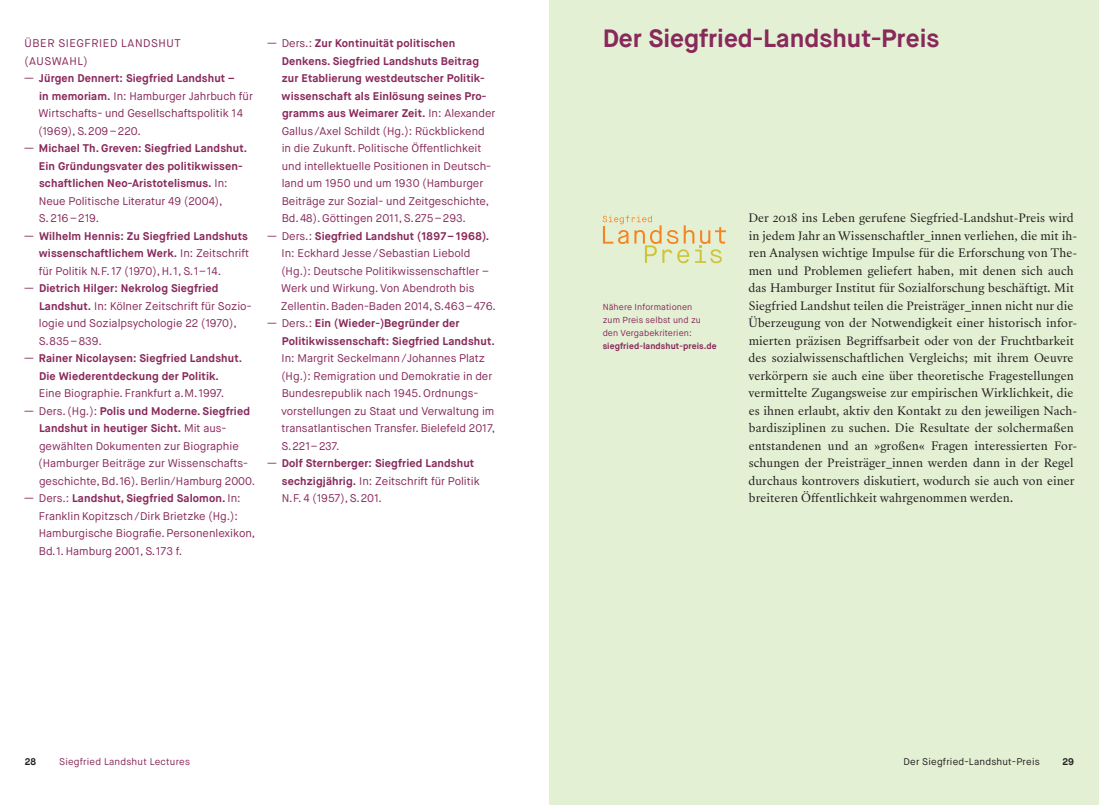
<style>
.page{position:relative;width:1099px;height:805px;background:#fff}
.page>*{position:absolute;margin:0;border:0;box-sizing:border-box;transform-origin:0 0}
.t1{font:700 25px "Maison Neue";color:#88295b}
.t2{font:11.25px/17.5px "Sang Bleu Republic";letter-spacing:.005em;color:#231f20}
.t3{font:11.12px/17.5px "Maison Neue";color:#88295b}
.t4{font:700 11.12px/17.5px "Maison Neue";letter-spacing:.01em;color:#88295b}
.t5{font:11.12px/17.5px "Maison Neue";letter-spacing:.05em;color:#88295b}
.t6{font:9.75px "Maison Neue";letter-spacing:.02em;color:#231f20}
.t7{font:9.75px "Maison Neue";letter-spacing:.02em;color:#88295b}
.t8{font:700 9.75px "Maison Neue";color:#231f20}
.t9{font:8.75px/13.1px "Maison Neue";letter-spacing:.01em;color:#88295b}
.t10{font:700 8.75px "Maison Neue";letter-spacing:.01em;color:#88295b}
.s1{font-weight:700}
.s2{font-weight:400}
.s3{font-size:11px}
</style>
<div class="page">
<div style="left:549px;top:0;width:549px;height:804px;background:#e4f0d4"></div>
<svg style="left:602px;top:215px;width:124px;height:48px"></svg>
<p class="t5" style="left:24px;top:34px;width:143px">Über Siegfried Landshut (Au swah l)</p>
<p class="t3" style="left:38px;top:69px;width:216px;text-indent:-15px">— <span class="s1">Jürgen Dennert: Siegfried Landshut –<br>in memoriam.</span> I n: Hamburger Jahrbuch für Wirtschafts- und Gesellschaftspolitik 14 (1969), S.209–220.</p>
<p class="t4" style="left:39px;top:139px;width:210px;text-indent:-15px"><span class="s2">—</span> Michael Th. Greven: Siegfried Landshut.<br>Ein Gründungsvater des politikwissen&shy;schaftlichen Neo-Aristotelismus. <span class="s2">I n:<br>Neue Politische Literatur 49 (2004),<br>S. 216–219.</span></p>
<p class="t4" style="left:39px;top:227px;width:212px;text-align:justify;text-indent:-15px"><span class="s2">—</span> Wilhelm Hennis: Zu Siegfried Landshuts wissenschaftlichem Werk. <span class="s2">I n: Zeitschrift für Politik N. F. 17 (1970), H.1, S.1–14.</span></p>
<p class="t3" style="left:39px;top:279px;width:214px;text-indent:-15px">— <span class="s1">Dietrich Hilger: Nekrolog Siegfried Landshut.</span> I n: Kölner Zeitschrift für Sozio&shy;logie und Sozialpsychologie 22 (1970), S.835–839.</p>
<p class="t4" style="left:39px;top:349px;width:205px;text-indent:-15px"><span class="s2">—</span> Rainer Nicolaysen: Siegfried Landshut.<br>Die Wiederentdeckung der Politik.</p>
<p class="t3" style="left:39px;top:384px;width:187px">Eine Biographie. Frankfurt a.M. 1997.</p>
<p class="t3" style="left:38px;top:402px;width:218px;text-indent:-15px">— Ders. (Hg.): <span class="s1">Polis und Moderne. Siegfried Landshut in heutiger Sicht.</span> Mit aus&shy;gewählten Dokumenten zur Biographie (Hamburger Beiträge zur Wissenschafts&shy;geschichte, Bd.16). Berlin/Hamburg 2000.</p>
<p class="t3" style="left:39px;top:489px;width:218px;text-indent:-15px">— Ders.: <span class="s1">Landshut, Siegfried Salomon.</span> I n:<br>Franklin Kopitzsch/Dirk Brietzke (Hg.):<br>Hamburgische Biografie. Personenlexikon, Bd.1. Hamburg 2001, S.173 f.</p>
<p class="t3" style="left:281px;top:34px;width:215px;text-indent:-15px">— Ders.: <span class="s1">Zur Kontinuität politischen Denkens. Siegfried Landshuts Beitrag zur Etablierung westdeutscher Politik&shy;wissenschaft als Einlösung seines Pro&shy;gramms aus Weimarer Zeit.</span> I n: Alexander Gallus/Axel Schildt (Hg.): Rückblickend in die Zukunft. Politische Öffentlichkeit und intellektuelle Positionen in Deutsch&shy;land um 1950 und um 1930 (Hamburger Beiträge zur Sozial- und Zeitgeschichte, Bd.48). Göttingen 2011, S.275–293.</p>
<p class="t3" style="left:281px;top:227px;width:217px;text-indent:-14px">— Ders.: <span class="s1">Siegfried Landshut (1897– 1968).<br></span>I n: Eckhard Jesse/ Sebastian Liebold (Hg.): Deutsche Politikwissenschaftler – Werk und Wirkung. Von Abendroth bis Zellentin. Baden-Baden 2014, S.463–476.</p>
<p class="t4" style="left:282px;top:314px;width:214px;text-indent:-15px"><span class="s2">— Ders.:</span> Ein (Wieder-)Begründer der<br>Politikwissenschaft: Siegfried Landshut.</p>
<p class="t3" style="left:281px;top:349px;width:216px">I n: Margrit Seckelmann/Johannes Platz (Hg.): Remigration und Demokratie in der Bundesrepublik nach 1945. Ordnungs&shy;vorstellungen zu Staat und Verwaltung im transatlantischen Transfer. Bielefeld 2017, S.221–237.</p>
<p class="t4" style="left:282px;top:454px;width:200px;text-indent:-15px"><span class="s2">—</span> Dolf Sternberger: Siegfried Landshut sechzigjährig. <span class="s2">I n: Zeitschrift für Politik<br>N . F. 4 (1957), S.201.</span></p>
<h1 class="t1" style="left:602px;top:22px;width:338px">Der Siegfried-Landshut-Preis</h1>
<p class="t9" style="left:602px;top:300px;width:100px">Nähere I nformationen zum Preis selbst und zu den Vergabekriterien:</p>
<p class="t10" style="left:602px;top:340px;width:115px">siegfried-landshut-preis.de</p>
<p class="t2" style="left:748px;top:209px;width:330px">Der <span class="s3">2018</span> ins Leben gerufene Siegfried-Landshut-Preis wird in jedem Jahr an Wissenschaftler_innen verliehen, die mit ih&shy;ren Analysen wichtige Impulse für die Erforschung von The&shy;men und Problemen geliefert haben, mit denen sich auch das Hamburger Institut für Sozialforschung beschäftigt. Mit Siegfried Landshut teilen die Preisträger_innen nicht nur die Überzeugung von der Notwendigkeit einer historisch infor&shy;mierten präzisen Begriffsarbeit oder von der Fruchtbarkeit des sozialwissenschaftlichen Vergleichs; mit ihrem Oeuvre verkörpern sie auch eine über theoretische Fragestellungen vermittelte Zugangsweise zur empirischen Wirklichkeit, die es ihnen erlaubt, aktiv den Kontakt zu den jeweiligen Nach&shy;bardisziplinen zu suchen. Die Resultate der solchermaßen entstandenen und an »großen« Fragen interessierten For&shy;schungen der Preisträger_innen werden dann in der Regel durchaus kontrovers diskutiert, wodurch sie auch von einer breiteren Öffentlichkeit wahrgenommen werden.</p>
<p class="t8" style="left:25px;top:755px;width:13px">28</p>
<p class="t7" style="left:59px;top:755px;width:132px">Siegfried Landshut Lectures</p>
<p class="t6" style="left:903px;top:755px;width:138px">Der Siegfried-Landshut-Preis</p>
<p class="t8" style="left:1062px;top:755px;width:13px">29</p>
</div>
